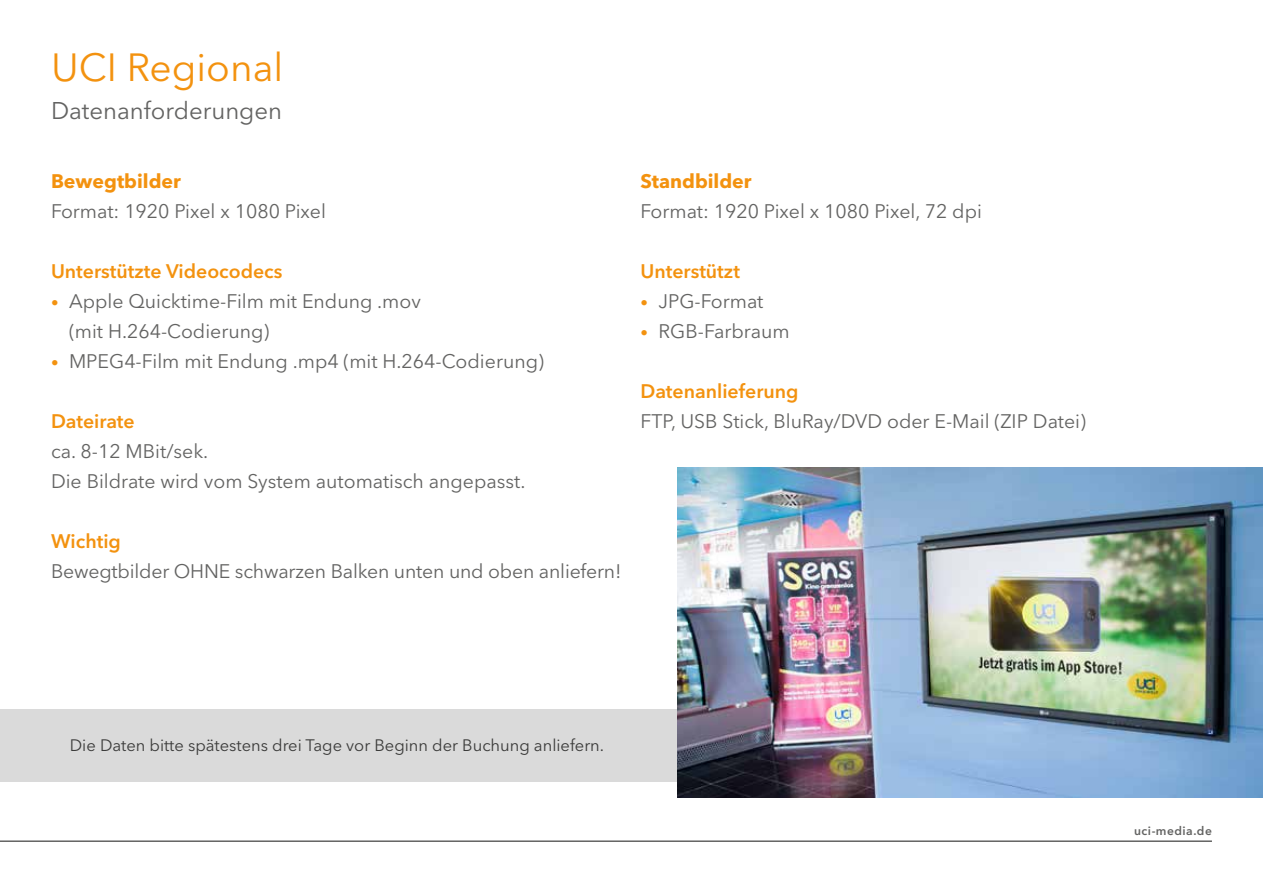
<style>
.page{position:relative;width:1263px;height:893px;background:#fff}
.page>*{position:absolute;margin:0;border:0;box-sizing:border-box;transform-origin:0 0}
.t1{font:39px "Avenir Next LT Pro";color:#f3920f}
.t2{font:24px "Avenir Next LT Pro";color:#636362}
.t3{font:19.5px/30px "Avenir Next LT Pro";color:#636362}
.t4{font:600 19.5px "Avenir Next LT Pro";color:#f3920f}
.t5{font:700 19.5px "Avenir Next LT Pro";color:#f3920f}
.t6{font:16.5px "Avenir Next LT Pro";color:#3b3b3a}
.t7{font:600 12px "Avenir Next LT Pro";letter-spacing:.04em;color:#636362}
.s1{font-size:15px;color:#f3920f}
</style>
<div class="page">
<hr style="left:0;top:840px;width:1212px;height:2px;background:#636362">
<div style="left:0;top:709px;width:1212px;height:72px;background:#dadada"></div>
<img style="left:677px;top:468px;width:586px;height:330px">
<h1 class="t1" style="left:51px;top:44px;width:234px">UCI Regional</h1>
<p class="t2" style="left:51px;top:96px;width:233px">Datenanforderungen</p>
<p class="t5" style="left:51px;top:170px;width:131px">Bewegtbilder</p>
<p class="t3" style="left:51px;top:197px;width:276px">Format: 1920 Pixel x 1080 Pixel</p>
<p class="t4" style="left:51px;top:260px;width:233px">Unterstützte Videocodecs</p>
<p class="t3" style="left:69px;top:287px;width:353px;text-indent:-18px"><span class="s1">•</span> Apple Quicktime-Film mit Endung .mov (mit H.264-Codierung)</p>
<p class="t3" style="left:51px;top:347px;width:494px"><span class="s1">•</span> MPEG4-Film mit Endung .mp4 (mit H.264-Codierung)</p>
<p class="t4" style="left:51px;top:410px;width:85px">Dateirate</p>
<p class="t3" style="left:51px;top:437px;width:476px">ca. 8-12 MBit/sek.<br>Die Bildrate wird vom System automatisch angepasst.</p>
<p class="t4" style="left:51px;top:530px;width:71px">Wichtig</p>
<p class="t3" style="left:51px;top:557px;width:572px">Bewegtbilder OHNE schwarzen Balken unten und oben anliefern!</p>
<p class="t5" style="left:640px;top:170px;width:113px">Standbilder</p>
<p class="t3" style="left:640px;top:197px;width:343px">Format: 1920 Pixel x 1080 Pixel, 72 dpi</p>
<p class="t4" style="left:640px;top:260px;width:101px">Unterstützt</p>
<p class="t3" style="left:640px;top:287px;width:124px"><span class="s1">•</span> JPG-Format</p>
<p class="t3" style="left:640px;top:317px;width:151px"><span class="s1">•</span> RGB-Farbraum</p>
<p class="t4" style="left:640px;top:380px;width:159px">Datenanlieferung</p>
<p class="t3" style="left:640px;top:407px;width:447px">FTP, USB Stick, BluRay/DVD oder E-Mail (ZIP Datei)</p>
<p class="t6" style="left:70px;top:736px;width:536px">Die Daten bitte spätestens drei Tage vor Beginn der Buchung anliefern.</p>
<p class="t7" style="left:1134px;top:823px;width:79px">uci-media.de</p>
</div>
